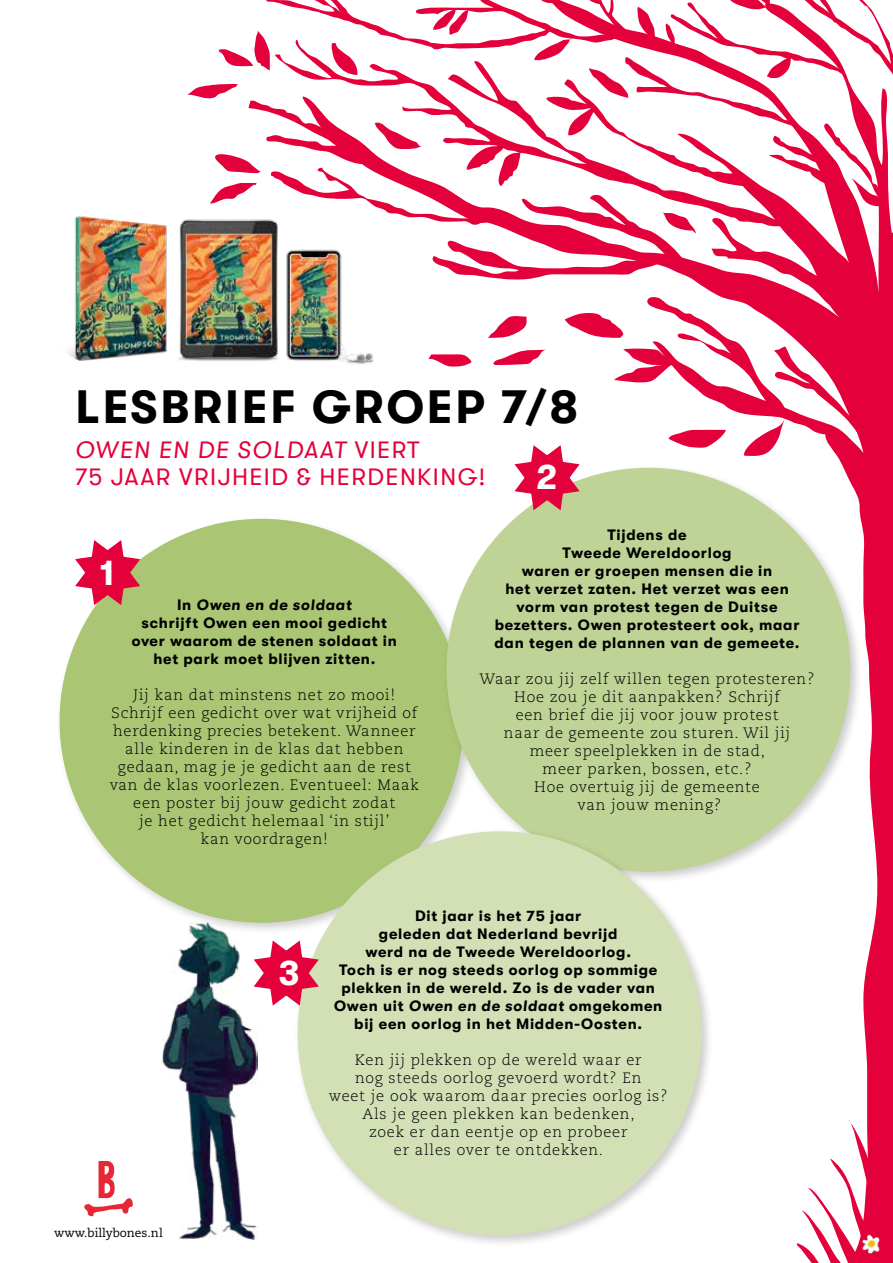
<style>
.page{position:relative;width:893px;height:1263px;background:#fff}
.page>*{position:absolute;margin:0;border:0;box-sizing:border-box;transform-origin:0 0}
.t1{font:700 46.5px "GT Walsheim";letter-spacing:.06em;color:#000}
.t2{font:700 34.5px "GT Walsheim";color:#fff}
.t3{font:24px/27px "GT Walsheim";letter-spacing:.06em;color:#e4003a}
.t4{font:300 15px/18px "Caecilia LT Pro 45";letter-spacing:.05em;color:#000;text-align:center}
.t5{font:700 15px/18px "GT Walsheim";letter-spacing:.05em;color:#000;text-align:center}
.t6{font:12px "Caecilia LT Pro 55 Roman";color:#000}
.s1{font-style:italic}
</style>
<div class="page">
<svg style="left:863px;top:512px;width:30px;height:607px;fill:#e4003a"></svg>
<svg style="left:796px;top:1119px;width:97px;height:144px"></svg>
<div style="left:56px;top:515px;width:420px;height:420px;background:#000;opacity:.2"></div>
<div style="left:60px;top:519px;width:403px;height:404px;background:#aac674;border-radius:50%"></div>
<svg style="left:74px;top:539px;width:68px;height:67px"></svg>
<div style="left:442px;top:464px;width:421px;height:420px;background:#000;opacity:.2"></div>
<div style="left:446px;top:468px;width:404px;height:404px;background:#bed395;border-radius:50%"></div>
<svg style="left:187px;top:0;width:706px;height:512px"></svg>
<div style="left:294px;top:827px;width:420px;height:420px;background:#000;opacity:.2"></div>
<div style="left:298px;top:831px;width:404px;height:404px;background:#d3e0b6;border-radius:50%"></div>
<svg style="left:258px;top:939px;width:62px;height:68px"></svg>
<img style="left:850px;top:1191px;width:43px;height:72px">
<svg style="left:84px;top:1161px;width:49px;height:55px"></svg>
<img style="left:163px;top:923px;width:95px;height:317px">
<img style="left:68px;top:216px;width:97px;height:145px">
<img style="left:165px;top:211px;width:127px;height:155px">
<img style="left:268px;top:243px;width:120px;height:129px">
<h1 class="t1" style="left:75px;top:380px;width:504px">LESBRIEF GROEP 7/8</h1>
<h3 class="t3" style="left:75px;top:436px;width:412px"><span class="s1">OWEN EN DE SOLDAAT</span> VIERT<br>75 JAAR VRIJHEID &amp; HERDENKING!</h3>
<h2 class="t2" style="left:536px;top:457px;width:23px">2</h2>
<h2 class="t2" style="left:100px;top:553px;width:16px">1</h2>
<p class="t5" style="left:132px;top:596px;width:267px">In <span class="s1">Owen en de soldaat<br></span>schrijft Owen een mooi gedicht over waarom de stenen soldaat in het park moet blijven zitten.</p>
<p class="t4" style="left:110px;top:686px;width:311px">Jij kan dat minstens net zo mooi!<br>Schrijf een gedicht over wat vrijheid of herdenking precies betekent. Wanneer alle kinderen in de klas dat hebben gedaan, mag je je gedicht aan de rest van de klas voorlezen. Eventueel: Maak een poster bij jouw gedicht zodat<br>je het gedicht helemaal ‘in stijl’<br>kan voordragen!</p>
<p class="t5" style="left:495px;top:526px;width:307px">Tijdens de<br>Tweede Wereldoorlog<br>waren er groepen mensen die in<br>het verzet zaten. Het verzet was een vorm van protest tegen de Duitse bezetters. Owen protesteert ook, maar dan tegen de plannen van de gemeete.</p>
<p class="t4" style="left:480px;top:669px;width:336px">Waar zou jij zelf willen tegen protesteren?<br>Hoe zou je dit aanpakken? Schrijf<br>een brief die jij voor jouw protest<br>naar de gemeente zou sturen. Wil jij<br>meer speelplekken in de stad,<br>meer parken, bossen, etc.?<br>Hoe overtuig jij de gemeente<br>van jouw mening?</p>
<p class="t6" style="left:54px;top:1225px;width:110px">www.billybones.nl</p>
<h2 class="t2" style="left:279px;top:954px;width:22px">3</h2>
<p class="t5" style="left:334px;top:907px;width:330px">Dit jaar is het 75 jaar<br>geleden dat Nederland bevrijd<br>werd na de Tweede Wereldoorlog.<br>Toch is er nog steeds oorlog op sommige plekken in de wereld. Zo is de vader van Owen uit <span class="s1">Owen en de soldaat</span> omgekomen bij een oorlog in het Midden-Oosten.</p>
<p class="t4" style="left:329px;top:1051px;width:341px">Ken jij plekken op de wereld waar er<br>nog steeds oorlog gevoerd wordt? En<br>weet je ook waarom daar precies oorlog is?<br>Als je geen plekken kan bedenken,<br>zoek er dan eentje op en probeer<br>er alles over te ontdekken.</p>
</div>
